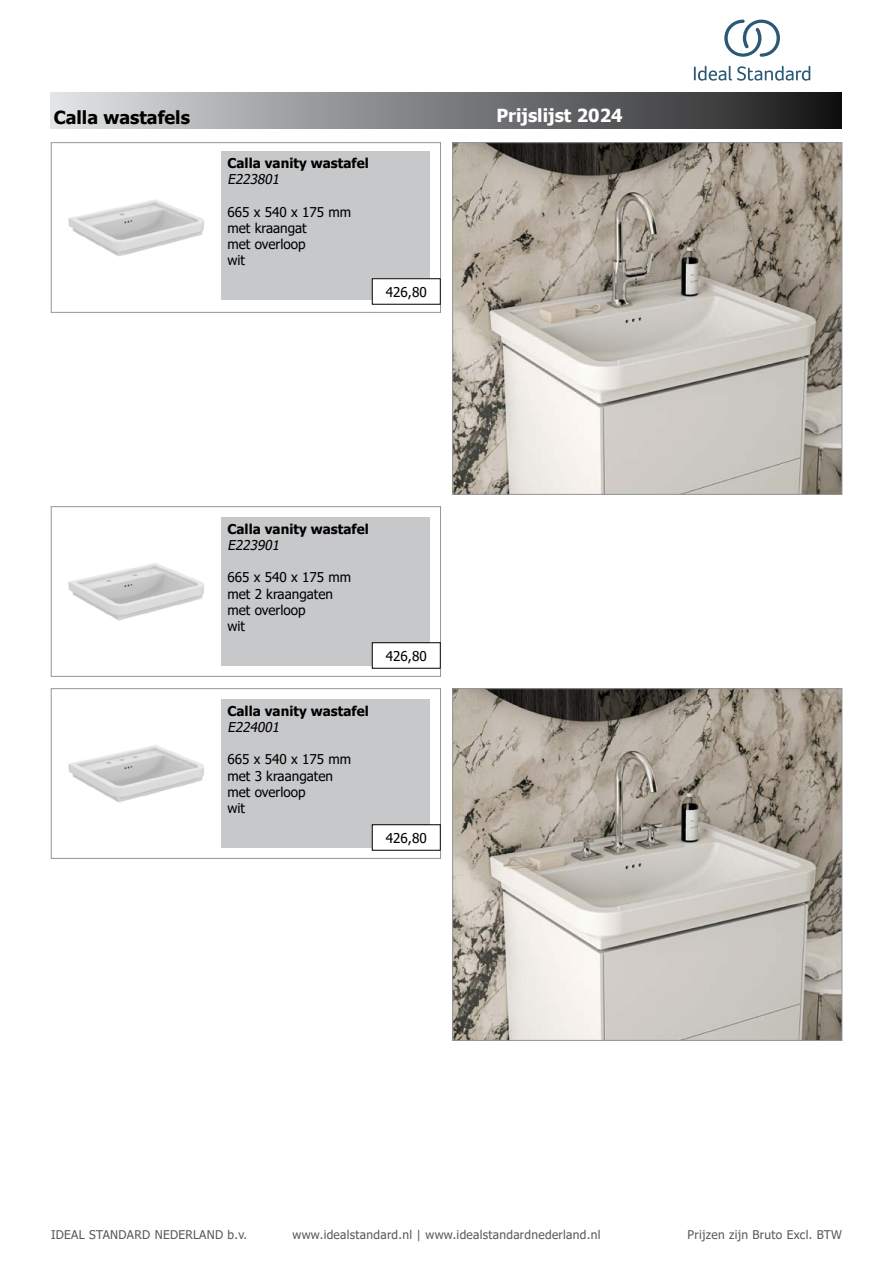
<style>
.page{position:relative;width:893px;height:1263px;background:#fff}
.page>*{position:absolute;margin:0;border:0;box-sizing:border-box;transform-origin:0 0}
.t1{font:700 18px "Tahoma";color:#fff}
.t2{font:700 18px "Tahoma";color:#000}
.t3{font:13.5px/16.2px "Tahoma";color:#000}
.t4{font:700 13.5px "Tahoma";color:#000}
.t5{font:italic 13.5px "Tahoma";color:#000}
.t6{font:12px "Tahoma";letter-spacing:.025em;color:#58595b}
</style>
<div class="page">
<div style="left:51px;top:92px;width:791px;height:37px;background:linear-gradient(to right,#dee1e3,#1a1a1b)"></div>
<div style="left:51px;top:142px;width:390px;height:171px;border:1px solid #939598"></div>
<img style="left:68px;top:199px;width:136px;height:57px">
<div style="left:221px;top:151px;width:209px;height:149px;background:#c7c8ca"></div>
<div style="left:51px;top:506px;width:390px;height:170px;border:1px solid #939598"></div>
<img style="left:68px;top:563px;width:136px;height:58px">
<div style="left:221px;top:517px;width:209px;height:149px;background:#c7c8ca"></div>
<div style="left:51px;top:688px;width:390px;height:170px;border:1px solid #939598"></div>
<img style="left:68px;top:745px;width:136px;height:58px">
<div style="left:221px;top:699px;width:209px;height:149px;background:#c7c8ca"></div>
<img style="left:454px;top:144px;width:386px;height:349px">
<div style="left:452px;top:142px;width:390px;height:353px;border:1px solid #939598"></div>
<img style="left:454px;top:690px;width:386px;height:348px">
<div style="left:452px;top:688px;width:390px;height:352px;border:1px solid #939598"></div>
<div style="left:372px;top:279px;width:68px;height:25px;background:#fff"></div>
<div style="left:372px;top:825px;width:68px;height:25px;background:#fff"></div>
<div style="left:372px;top:824px;width:68px;height:26px;border:1px solid #000"></div>
<div style="left:372px;top:643px;width:68px;height:25px;background:#fff"></div>
<div style="left:372px;top:642px;width:68px;height:26px;border:1px solid #000"></div>
<svg style="left:694px;top:66px;width:116px;height:15px"></svg>
<svg style="left:724px;top:20px;width:56px;height:37px"></svg>
<h1 class="t2" style="left:54px;top:105px;width:138px">Calla wastafels</h1>
<p class="t4" style="left:227px;top:154px;width:143px">Calla vanity wastafel</p>
<p class="t5" style="left:227px;top:170px;width:57px">E223801</p>
<p class="t3" style="left:227px;top:204px;width:125px">665 x 540 x 175 mm met kraangat<br>met overloop<br>wit</p>
<p class="t3" style="left:386px;top:284px;width:42px">426,80</p>
<h1 class="t1" style="left:496px;top:103px;width:128px">Prijslijst 2024</h1>
<p class="t4" style="left:227px;top:519px;width:143px">Calla vanity wastafel</p>
<p class="t5" style="left:227px;top:536px;width:57px">E223901</p>
<p class="t3" style="left:227px;top:570px;width:125px">665 x 540 x 175 mm met 2 kraangaten met overloop<br>wit</p>
<p class="t4" style="left:227px;top:701px;width:143px">Calla vanity wastafel</p>
<p class="t5" style="left:227px;top:718px;width:57px">E224001</p>
<p class="t3" style="left:227px;top:752px;width:125px">665 x 540 x 175 mm met 3 kraangaten met overloop<br>wit</p>
<p class="t3" style="left:386px;top:648px;width:42px">426,80</p>
<p class="t3" style="left:386px;top:830px;width:42px">426,80</p>
<p class="t6" style="left:51px;top:1227px;width:198px">IDEAL STANDARD NEDERLAND b.v.</p>
<p class="t6" style="left:292px;top:1227px;width:309px">www.idealstandard.nl | www.idealstandardnederland.nl</p>
<p class="t6" style="left:688px;top:1227px;width:156px">Prijzen zijn Bruto Excl. BTW</p>
</div>
